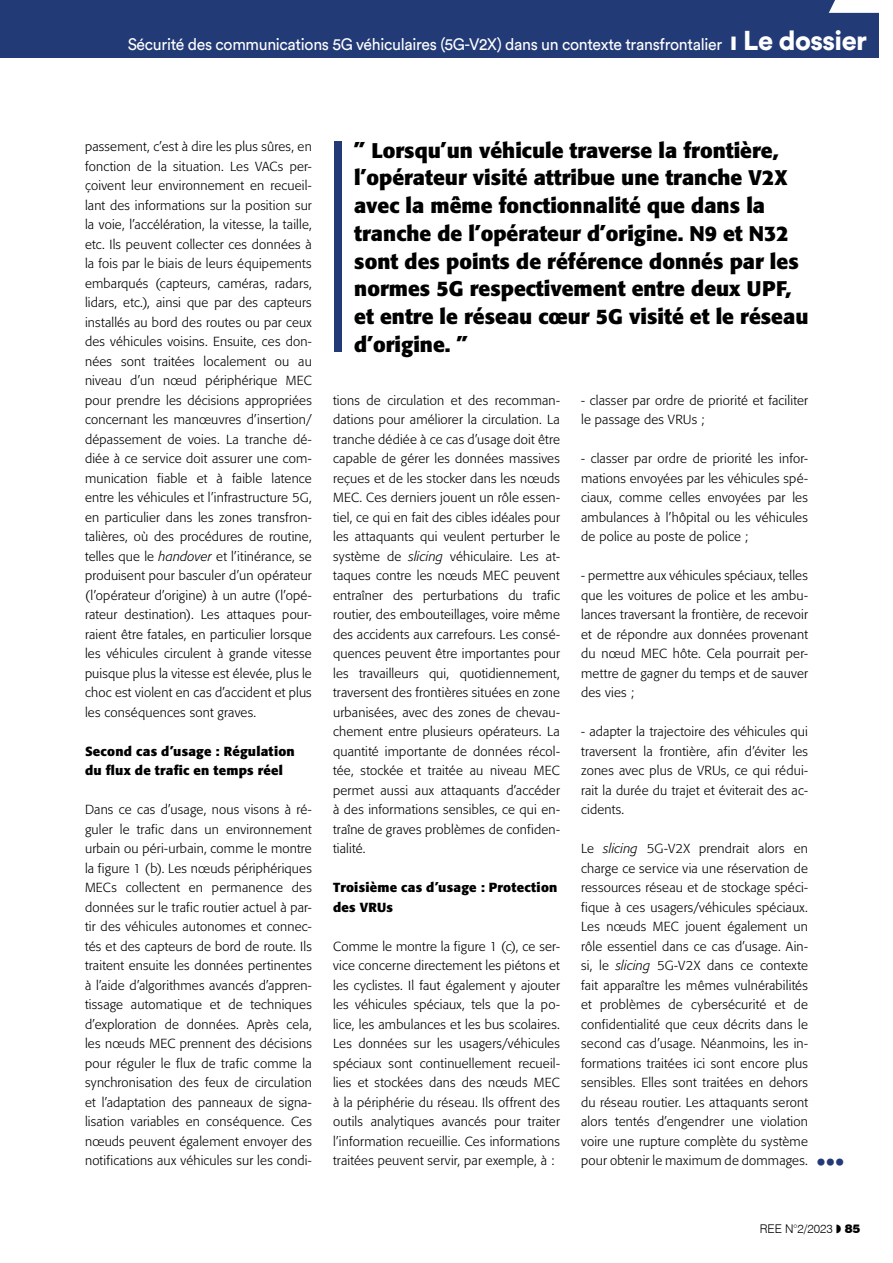
<style>
.page{position:relative;width:893px;height:1263px;background:#fff}
.page>*{position:absolute;margin:0;border:0;box-sizing:border-box;transform-origin:0 0}
.t1{font:900 45px "Austin";color:#223a76}
.Exergue_new{font:700 21px/27.8px "Formata";color:#000}
.t2{font:16.5px "Circular Std";letter-spacing:-.02em;color:#fff;scale:.96 1}
.Txt_Dossier{font:300 13.05px/19.5px "Formata";letter-spacing:.015em;color:#000;text-align:justify}
.Inter_2{font:700 13.05px/19.5px "Formata";letter-spacing:.02em;color:#000}
.t3{font:300 12px "Swiss 721 BT";color:#000}
.s1{font-weight:900;font-size:27px}
.s2{font-style:italic}
.s3{font-weight:900}
</style>
<div class="page">
<div style="left:0;top:0;width:893px;height:58px;background:#223a76"></div>
<div style="left:879px;top:0;width:14px;height:59px;background:#fff"></div>
<svg style="left:829px;top:0;width:50px;height:13px"></svg>
<div style="left:334px;top:141px;width:8px;height:211px;background:#223a76"></div>
<p class="t2" style="left:128px;top:34px;width:772px">Sécurité des communications 5G véhiculaires (5G-V2X) dans un contexte transfrontalier <span class="s1">ı Le dossier</span></p>
<p class="Txt_Dossier" style="left:85px;top:137px;width:228px">passement, c’est à dire les plus sûres, en fonction de la situation. Les VACs per&shy;çoivent leur environnement en recueil&shy;lant des informations sur la position sur la voie, l’accélération, la vitesse, la taille, etc. Ils peuvent collecter ces données à la fois par le biais de leurs équipements embarqués (capteurs, caméras, radars, lidars, etc.), ainsi que par des capteurs installés au bord des routes ou par ceux des véhicules voisins. Ensuite, ces don&shy;nées sont traitées localement ou au niveau d’un nœud périphérique MEC pour prendre les décisions appropriées concernant les manœuvres d’insertion/ dépassement de voies. La tranche dé&shy;diée à ce service doit assurer une com&shy;munication fiable et à faible latence entre les véhicules et l’infrastructure 5G, en particulier dans les zones transfron&shy;talières, où des procédures de routine, telles que le <span class="s2">handover</span> et l’itinérance, se produisent pour basculer d’un opérateur (l’opérateur d’origine) à un autre (l’opé&shy;rateur destination). Les attaques pour&shy;raient être fatales, en particulier lorsque les véhicules circulent à grande vitesse puisque plus la vitesse est élevée, plus le choc est violent en cas d’accident et plus les conséquences sont graves.</p>
<p class="Inter_2" style="left:85px;top:741px;width:211px">Second cas d’usage : Régulation du flux de trafic en temps réel</p>
<p class="Txt_Dossier" style="left:85px;top:800px;width:228px">Dans ce cas d’usage, nous visons à ré&shy;guler le trafic dans un environnement urbain ou péri-urbain, comme le montre la figure 1 (b). Les nœuds périphériques MECs collectent en permanence des données sur le trafic routier actuel à par&shy;tir des véhicules autonomes et connec&shy;tés et des capteurs de bord de route. Ils traitent ensuite les données pertinentes à l’aide d’algorithmes avancés d’appren&shy;tissage automatique et de techniques d’exploration de données. Après cela, les nœuds MEC prennent des décisions pour réguler le flux de trafic comme la synchronisation des feux de circulation et l’adaptation des panneaux de signa&shy;lisation variables en conséquence. Ces nœuds peuvent également envoyer des notifications aux véhicules sur les condi-</p>
<p class="Exergue_new" style="left:354px;top:136px;width:456px">” Lorsqu’un véhicule traverse la frontière, l’opérateur visité attribue une tranche V2X avec la même fonctionnalité que dans la tranche de l’opérateur d’origine. N9 et N32 sont des points de référence donnés par les normes 5G respectivement entre deux UPF, et entre le réseau cœur 5G visité et le réseau d’origine. ”</p>
<p class="Txt_Dossier" style="left:333px;top:391px;width:228px">tions de circulation et des recomman&shy;dations pour améliorer la circulation. La tranche dédiée à ce cas d’usage doit être capable de gérer les données massives reçues et de les stocker dans les nœuds MEC. Ces derniers jouent un rôle essen&shy;tiel, ce qui en fait des cibles idéales pour les attaquants qui veulent perturber le système de <span class="s2">slicing</span> véhiculaire. Les at&shy;taques contre les nœuds MEC peuvent entraîner des perturbations du trafic routier, des embouteillages, voire même des accidents aux carrefours. Les consé&shy;quences peuvent être importantes pour les travailleurs qui, quotidiennement, traversent des frontières situées en zone urbanisées, avec des zones de chevau&shy;chement entre plusieurs opérateurs. La quantité importante de données récol&shy;tée, stockée et traitée au niveau MEC permet aussi aux attaquants d’accéder à des informations sensibles, ce qui en&shy;traîne de graves problèmes de confiden&shy;tialité.</p>
<p class="Inter_2" style="left:333px;top:878px;width:226px">Troisième cas d’usage : Protection des VRUs</p>
<p class="Txt_Dossier" style="left:333px;top:937px;width:228px">Comme le montre la figure 1 (c), ce ser&shy;vice concerne directement les piétons et les cyclistes. Il faut également y ajouter les véhicules spéciaux, tels que la po&shy;lice, les ambulances et les bus scolaires.<br>Les données sur les usagers/véhicules spéciaux sont continuellement recueil&shy;lies et stockées dans des nœuds MEC à la périphérie du réseau. Ils offrent des outils analytiques avancés pour traiter l’information recueillie. Ces informations traitées peuvent servir, par exemple, à :</p>
<p class="Txt_Dossier" style="left:581px;top:391px;width:228px">- classer par ordre de priorité et faciliter le passage des VRUs ;</p>
<p class="Txt_Dossier" style="left:581px;top:449px;width:228px">- classer par ordre de priorité les infor&shy;mations envoyées par les véhicules spé&shy;ciaux, comme celles envoyées par les ambulances à l’hôpital ou les véhicules de police au poste de police ;</p>
<p class="Txt_Dossier" style="left:581px;top:566px;width:228px">- permettre aux véhicules spéciaux, telles que les voitures de police et les ambu&shy;lances traversant la frontière, de recevoir et de répondre aux données provenant du nœud MEC hôte. Cela pourrait per&shy;mettre de gagner du temps et de sauver des vies ;</p>
<p class="Txt_Dossier" style="left:581px;top:722px;width:228px">- adapter la trajectoire des véhicules qui traversent la frontière, afin d’éviter les zones avec plus de VRUs, ce qui rédui&shy;rait la durée du trajet et éviterait des ac&shy;cidents.</p>
<p class="Txt_Dossier" style="left:581px;top:839px;width:228px">Le <span class="s2">slicing</span> 5G-V2X prendrait alors en charge ce service via une réservation de ressources réseau et de stockage spéci&shy;fique à ces usagers/véhicules spéciaux.<br>Les nœuds MEC jouent également un rôle essentiel dans ce cas d’usage. Ain&shy;si, le <span class="s2">slicing</span> 5G-V2X dans ce contexte fait apparaître les mêmes vulnérabilités et problèmes de cybersécurité et de confidentialité que ceux décrits dans le second cas d’usage. Néanmoins, les in&shy;formations traitées ici sont encore plus sensibles. Elles sont traitées en dehors du réseau routier. Les attaquants seront alors tentés d’engendrer une violation voire une rupture complète du système pour obtenir le maximum de dommages.</p>
<p class="t1" style="left:816px;top:1117px;width:29px">...</p>
<p class="t3" style="left:760px;top:1222px;width:102px">REE N°2/2023 ◗ <span class="s3">85</span></p>
</div>
